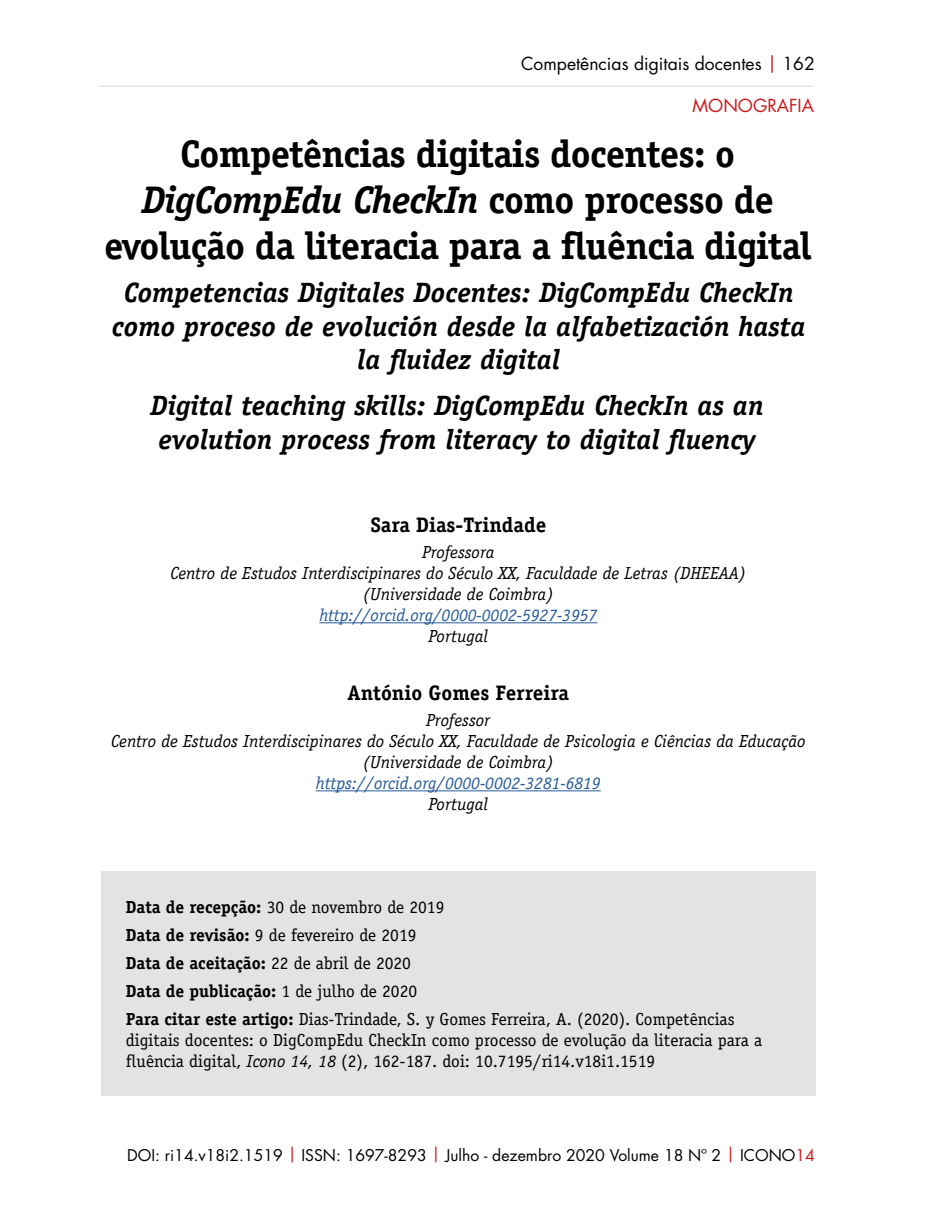
<style>
.page{position:relative;width:939px;height:1220px;background:#fff}
.page>*{position:absolute;margin:0;border:0;box-sizing:border-box;transform-origin:0 0}
.t1{font:700 38.5px/46.2px "Officina Serif Std";letter-spacing:-.02em;color:#000;text-align:center}
.t2{font:italic 700 28px/33.6px "Officina Serif Std";color:#000;text-align:center}
.t3{font:700 21px "Officina Serif Std";color:#000}
.t4{font:17.5px/28px "Officina Serif Std";color:#000}
.t5{font:italic 17.5px/21px "Officina Serif Std";color:#000;text-align:center}
.t6{font:italic 17.5px "Officina Serif Std";color:#275b9b}
.t7{font:17.5px "Futura Std";color:#000}
.t8{font:17.5px "Futura Std";color:#cd171a}
.t9{font:15.75px "Futura Std";color:#000}
.s1{color:#cd171a}
.s2{font-style:italic}
.s3{font-weight:700}
</style>
<div class="page">
<hr style="left:98px;top:86px;width:715px;height:1px;background:#dadada">
<hr style="left:319px;top:622px;width:278px;height:1px;background:#275b9b">
<hr style="left:316px;top:790px;width:284px;height:1px;background:#275b9b">
<div style="left:101px;top:871px;width:714px;height:225px;background:#e3e3e3"></div>
<p class="t7" style="left:521px;top:53px;width:295px">Competências digitais docentes <span class="s1">|</span> 162</p>
<p class="t8" style="left:692px;top:94px;width:123px">MONOGRAFIA</p>
<h1 class="t1" style="left:104px;top:130px;width:708px">Competências digitais docentes: o<br><span class="s2">DigCompEdu CheckIn</span> como processo de evolução da literacia para a fluência digital</h1>
<h2 class="t2" style="left:112px;top:276px;width:694px">Competencias Digitales Docentes: DigCompEdu CheckIn como proceso de evolución desde la alfabetización hasta la fluidez digital</h2>
<h2 class="t2" style="left:150px;top:389px;width:614px;text-align:left">Digital teaching skills: DigCompEdu CheckIn as an evolution process from literacy to digital fluency</h2>
<p class="t3" style="left:370px;top:512px;width:177px">Sara Dias-Trindade</p>
<p class="t5" style="left:170px;top:542px;width:577px">Professora<br>Centro de Estudos Interdiscipinares do Século XX, Faculdade de Letras (DHEEAA) (Universidade de Coimbra)</p>
<p class="t6" style="left:319px;top:605px;width:279px">http://orcid.org/0000-0002-5927-3957</p>
<p class="t5" style="left:428px;top:626px;width:61px">Portugal</p>
<p class="t3" style="left:347px;top:680px;width:223px">António Gomes Ferreira</p>
<p class="t5" style="left:111px;top:710px;width:695px">Professor<br>Centro de Estudos Interdiscipinares do Século XX, Faculdade de Psicologia e Ciências da Educação (Universidade de Coimbra)</p>
<p class="t6" style="left:316px;top:773px;width:286px">https://orcid.org/0000-0002-3281-6819</p>
<p class="t5" style="left:428px;top:794px;width:61px">Portugal</p>
<p class="t4" style="left:126px;top:893px;width:610px"><span class="s3">Data de recepção:</span> 30 de novembro de 2019<br><span class="s3">Data de revisão:</span> 9 de fevereiro de 2019<br><span class="s3">Data de aceitação:</span> 22 de abril de 2020<br><span class="s3">Data de publicação:</span> 1 de julho de 2020<br><span class="s3">Para citar este artigo:</span> Dias-Trindade, S. y Gomes Ferreira, A. (2020). Competências</p>
<p class="t4" style="left:126px;top:1029px;width:637px;line-height:21px">digitais docentes: o DigCompEdu CheckIn como processo de evolução da literacia para a fluência digital, <span class="s2">Icono 14, 18</span> (2), 162-187. doi: 10.7195/ri14.v18i1.1519</p>
<p class="t9" style="left:127px;top:1145px;width:689px">DOI: ri14.v18i2.1519 <span class="s1">|</span> ISSN: 1697-8293 <span class="s1">|</span> Julho - dezembro 2020 Volume 18 Nº 2 <span class="s1">|</span> ICONO<span class="s1">14</span></p>
</div>
